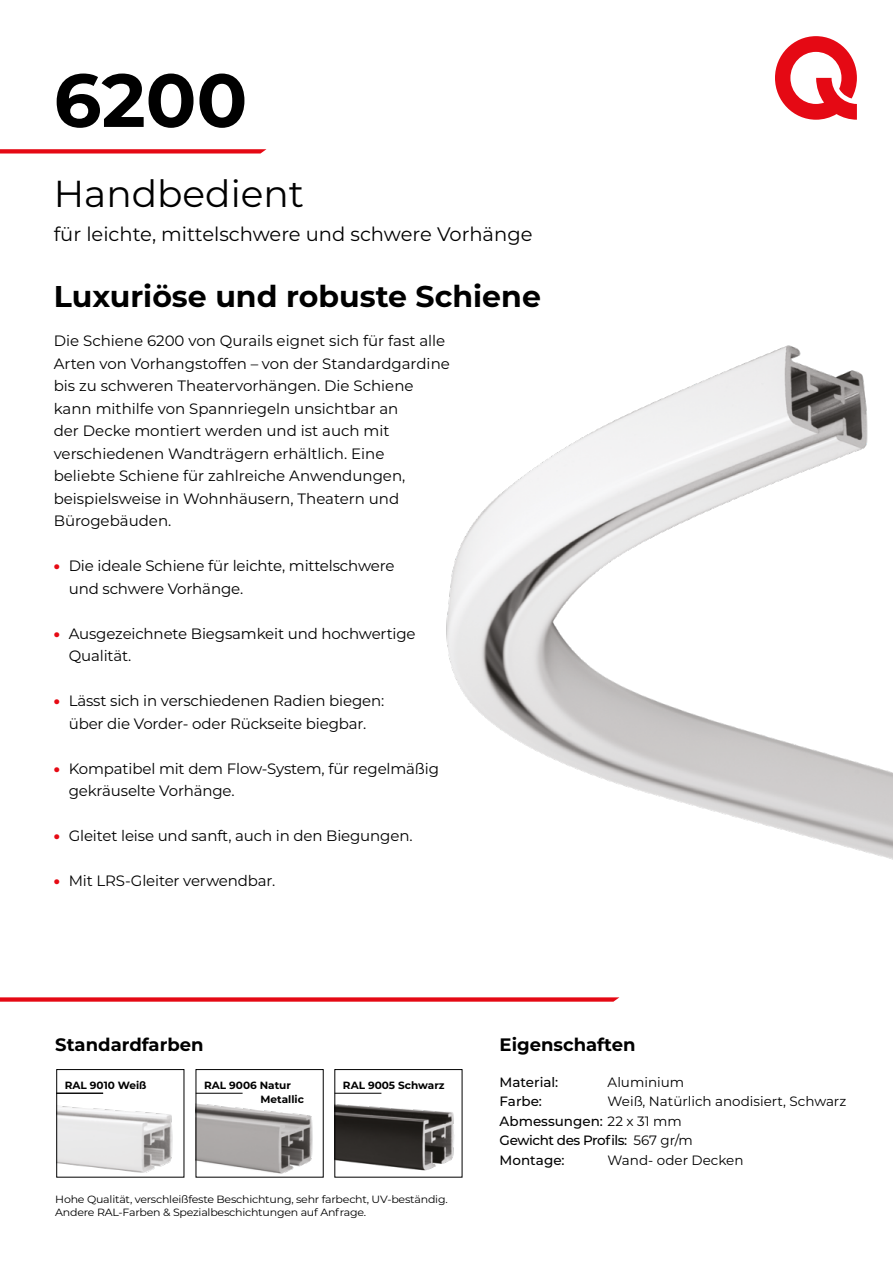
<style>
.page{position:relative;width:893px;height:1263px;background:#fff}
.page>*{position:absolute;margin:0;border:0;box-sizing:border-box;transform-origin:0 0}
.t1{font:700 75px "Montserrat";color:#000}
.t2{font:37.5px "Montserrat";color:#000}
.t3{font:700 30px "Montserrat";color:#000}
.t4{font:19.5px "Montserrat";color:#000}
.t5{font:700 18px "Montserrat";color:#000}
.t6{font:15px/22.5px "Montserrat";letter-spacing:-.01em;color:#000}
.t7{font:13.5px/19.5px "Montserrat";color:#000}
.t8{font:500 13.5px "Montserrat";color:#000}
.t9{font:10.5px/13.5px "Montserrat";letter-spacing:-.02em;color:#000;scale:1.05 1}
.t10{font:700 10.5px/13.5px "Montserrat";color:#000}
.s1{font-weight:900;color:#e60a14}
.s2{font-weight:500}
</style>
<div class="page">
<img style="left:446px;top:345px;width:447px;height:515px">
<img style="left:59px;top:1092px;width:114px;height:81px">
<hr style="left:56px;top:1093px;width:47px;height:1px;background:#000">
<img style="left:198px;top:1092px;width:115px;height:82px">
<hr style="left:196px;top:1093px;width:47px;height:1px;background:#000">
<img style="left:337px;top:1092px;width:118px;height:79px">
<div style="left:335px;top:1069px;width:127px;height:108px;border:1px solid #000"></div>
<hr style="left:335px;top:1093px;width:46px;height:1px;background:#000">
<svg style="left:0;top:997px;width:619px;height:5px;background:#e82b35"></svg>
<svg style="left:775px;top:36px;width:82px;height:84px"></svg>
<svg style="left:0;top:149px;width:266px;height:4px"></svg>
<h1 class="t1" style="left:54px;top:46px;width:195px">6200</h1>
<h2 class="t2" style="left:54px;top:167px;width:252px">Handbedient</h2>
<h3 class="t4" style="left:54px;top:221px;width:480px">für leichte, mittelschwere und schwere Vorhänge</h3>
<h3 class="t3" style="left:54px;top:274px;width:489px">Luxuriöse und robuste Schiene</h3>
<p class="t6" style="left:54px;top:329px;width:398px">Die Schiene 6200 von Qurails eignet sich für fast alle Arten von Vorhangstoffen – von der Standardgardine bis zu schweren Theatervorhängen. Die Schiene kann mithilfe von Spannriegeln unsichtbar an<br>der Decke montiert werden und ist auch mit verschiedenen Wandträgern erhältlich. Eine<br>beliebte Schiene für zahlreiche Anwendungen, beispielsweise in Wohnhäusern, Theatern und Bürogebäuden.</p>
<p class="t6" style="left:69px;top:554px;width:327px;text-indent:-15px"><span class="s1">•</span> Die ideale Schiene für leichte, mittelschwere und schwere Vorhänge.</p>
<p class="t6" style="left:69px;top:622px;width:348px;text-indent:-15px"><span class="s1">•</span> Ausgezeichnete Biegsamkeit und hochwertige<br>Qualität.</p>
<p class="t6" style="left:54px;top:689px;width:332px;text-align:center"><span class="s1">•</span> Lässt sich in verschiedenen Radien biegen: über die Vorder- oder Rückseite biegbar.</p>
<p class="t6" style="left:69px;top:757px;width:372px;text-indent:-15px"><span class="s1">•</span> Kompatibel mit dem Flow-System, für regelmäßig gekräuselte Vorhänge.</p>
<p class="t6" style="left:54px;top:824px;width:360px"><span class="s1">•</span> Gleitet leise und sanft, auch in den Biegungen.</p>
<p class="t6" style="left:54px;top:869px;width:223px"><span class="s1">•</span> Mit LRS-Gleiter verwendbar.</p>
<p class="t5" style="left:55px;top:1031px;width:150px">Standardfarben</p>
<p class="t10" style="left:65px;top:1078px;width:83px">RAL 9010 Weiß</p>
<p class="t10" style="left:261px;top:1078px;width:45px;text-indent:-56px">RAL 9006 Natur<br>Metallic</p>
<p class="t10" style="left:343px;top:1078px;width:103px">RAL 9005 Schwarz</p>
<p class="t9" style="left:55px;top:1192px;width:375px">Hohe Qualität, verschleißfeste Beschichtung, sehr farbecht, UV-beständig.<br>Andere RAL-Farben &amp; Spezialbeschichtungen auf Anfrage.</p>
<p class="t5" style="left:500px;top:1031px;width:137px">Eigenschaften</p>
<p class="t8" style="left:500px;top:1072px;width:60px">Material:</p>
<p class="t7" style="left:608px;top:1072px;width:78px">Aluminium</p>
<p class="t8" style="left:500px;top:1092px;width:44px">Farbe:</p>
<p class="t7" style="left:500px;top:1091px;width:348px;text-indent:108px">Weiß, Natürlich anodisiert, Schwarz<br><span class="s2">Abmessungen:</span> 22 x 31 mm<br><span class="s2">Gewicht des Profils:</span> 567 gr/m<br><span class="s2">Montage:</span></p>
<p class="t7" style="left:608px;top:1150px;width:137px">Wand- oder Decken</p>
</div>
